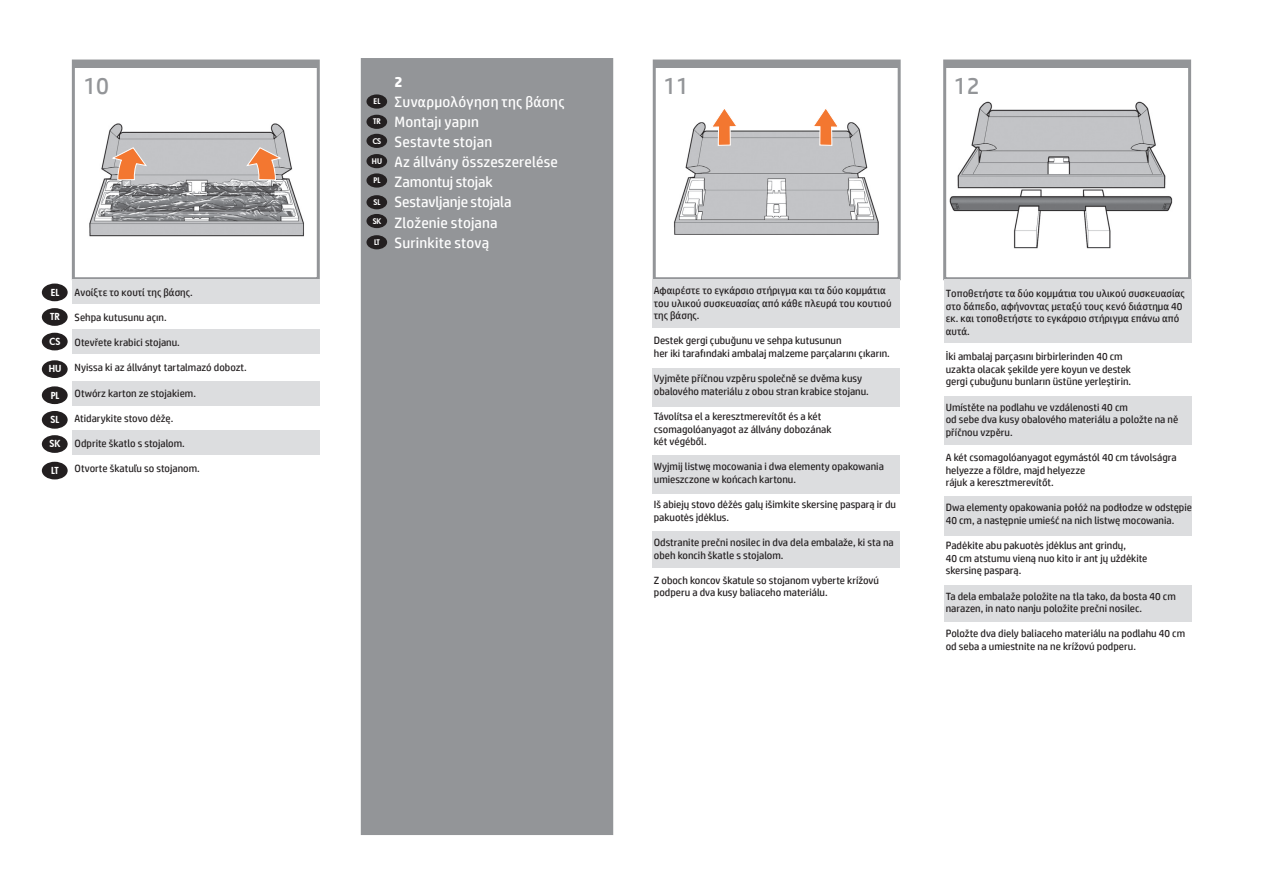
<style>
.page{position:relative;width:1263px;height:893px;background:#fff}
.page>*{position:absolute;margin:0;border:0;box-sizing:border-box;transform-origin:0 0}
.t1{font:24px "HP Simplified";color:#939598}
.t2{font:15px "HP Simplified";letter-spacing:.01em;color:#fff}
.t3{font:15px "HP Simplified";letter-spacing:-.01em;color:#fff}
.t4{font:700 15px "HP Simplified";color:#fff}
.t5{font:10.5px/12.6px "HP Simplified";color:#231f20}
.t6{font:9.45px "Futura Hv";color:#fff}
.t7{font:7.65px "Futura Hv";color:#fff}
</style>
<div class="page">
<div style="left:72px;top:60px;width:248px;height:220px;border:3px solid #939598"></div>
<div style="left:653px;top:60px;width:248px;height:220px;border:3px solid #939598"></div>
<div style="left:943px;top:60px;width:248px;height:220px;border:3px solid #939598"></div>
<div style="left:361px;top:58px;width:252px;height:777px;background:#939598"></div>
<img style="left:89px;top:123px;width:215px;height:114px">
<svg style="left:245px;top:147px;width:38px;height:34px"></svg>
<svg style="left:110px;top:147px;width:38px;height:34px"></svg>
<img style="left:674px;top:122px;width:205px;height:113px">
<img style="left:949px;top:101px;width:224px;height:148px">
<svg style="left:812px;top:109px;width:28px;height:37px"></svg>
<svg style="left:710px;top:109px;width:28px;height:37px"></svg>
<div style="left:72px;top:280px;width:248px;height:24px;background:#dcdddf"></div>
<div style="left:72px;top:329px;width:248px;height:25px;background:#dcdddf"></div>
<div style="left:72px;top:381px;width:248px;height:24px;background:#dcdddf"></div>
<div style="left:72px;top:430px;width:248px;height:25px;background:#dcdddf"></div>
<div style="left:944px;top:280px;width:248px;height:63px;background:#dcdddf"></div>
<div style="left:652px;top:280px;width:248px;height:48px;background:#dcdddf"></div>
<div style="left:944px;top:397px;width:248px;height:48px;background:#dcdddf"></div>
<div style="left:652px;top:368px;width:248px;height:38px;background:#dcdddf"></div>
<div style="left:944px;top:496px;width:248px;height:40px;background:#dcdddf"></div>
<div style="left:652px;top:456px;width:248px;height:38px;background:#dcdddf"></div>
<div style="left:944px;top:586px;width:248px;height:36px;background:#dcdddf"></div>
<div style="left:652px;top:532px;width:248px;height:36px;background:#dcdddf"></div>
<div style="left:42px;top:462px;width:26px;height:17px;background:#231f20;border-radius:50%"></div>
<div style="left:42px;top:284px;width:26px;height:17px;background:#231f20;border-radius:50%"></div>
<div style="left:42px;top:308px;width:26px;height:18px;background:#231f20;border-radius:50%"></div>
<div style="left:42px;top:333px;width:26px;height:17px;background:#231f20;border-radius:50%"></div>
<div style="left:42px;top:360px;width:26px;height:18px;background:#231f20;border-radius:50%"></div>
<div style="left:42px;top:386px;width:26px;height:18px;background:#231f20;border-radius:50%"></div>
<div style="left:42px;top:411px;width:26px;height:18px;background:#231f20;border-radius:50%"></div>
<div style="left:42px;top:435px;width:26px;height:18px;background:#231f20;border-radius:50%"></div>
<div style="left:366px;top:235px;width:21px;height:14px;background:#231f20;border-radius:50%"></div>
<div style="left:366px;top:94px;width:21px;height:15px;background:#231f20;border-radius:50%"></div>
<div style="left:366px;top:115px;width:21px;height:14px;background:#231f20;border-radius:50%"></div>
<div style="left:366px;top:134px;width:21px;height:14px;background:#231f20;border-radius:50%"></div>
<div style="left:366px;top:154px;width:21px;height:14px;background:#231f20;border-radius:50%"></div>
<div style="left:366px;top:173px;width:21px;height:15px;background:#231f20;border-radius:50%"></div>
<div style="left:366px;top:195px;width:21px;height:14px;background:#231f20;border-radius:50%"></div>
<div style="left:366px;top:214px;width:21px;height:14px;background:#231f20;border-radius:50%"></div>
<h2 class="t4" style="left:394px;top:72px;width:10px">2</h2>
<h2 class="t2" style="left:394px;top:92px;width:171px">Συναρμολόγηση της βάσης</h2>
<h2 class="t2" style="left:394px;top:112px;width:86px">Montajı yapın</h2>
<h2 class="t2" style="left:394px;top:132px;width:99px">Sestavte stojan</h2>
<h2 class="t2" style="left:394px;top:152px;width:165px">Az állvány összeszerelése</h2>
<h2 class="t3" style="left:394px;top:172px;width:100px">Zamontuj stojak</h2>
<h2 class="t3" style="left:394px;top:192px;width:119px">Sestavljanje stojala</h2>
<h2 class="t2" style="left:394px;top:213px;width:105px">Zloženie stojana</h2>
<h2 class="t2" style="left:374px;top:233px;width:117px"><sup>LT</sup> Surinkite stovą</h2>
<h1 class="t1" style="left:83px;top:70px;width:27px">10</h1>
<h1 class="t1" style="left:663px;top:70px;width:27px">11</h1>
<h1 class="t1" style="left:954px;top:70px;width:27px">12</h1>
<p class="t7" style="left:374px;top:96px;width:8px">EL</p>
<p class="t7" style="left:373px;top:116px;width:9px">TR</p>
<p class="t7" style="left:373px;top:136px;width:10px">CS</p>
<p class="t7" style="left:372px;top:156px;width:12px">HU</p>
<p class="t7" style="left:374px;top:175px;width:8px">PL</p>
<p class="t7" style="left:373px;top:197px;width:9px">SL</p>
<p class="t7" style="left:373px;top:216px;width:10px">SK</p>
<p class="t6" style="left:51px;top:286px;width:10px">EL</p>
<p class="t6" style="left:50px;top:310px;width:11px">TR</p>
<p class="t6" style="left:50px;top:335px;width:12px">CS</p>
<p class="t6" style="left:49px;top:363px;width:14px">HU</p>
<p class="t6" style="left:51px;top:389px;width:10px">PL</p>
<p class="t6" style="left:51px;top:413px;width:10px">SL</p>
<p class="t6" style="left:50px;top:437px;width:12px">SK</p>
<p class="t6" style="left:51px;top:464px;width:9px">LT</p>
<p class="t5" style="left:75px;top:286px;width:120px">Ανοίξτε το κουτί της βάσης.</p>
<p class="t5" style="left:75px;top:311px;width:94px">Sehpa kutusunu açın.</p>
<p class="t5" style="left:75px;top:336px;width:107px">Otevřete krabici stojanu.</p>
<p class="t5" style="left:75px;top:361px;width:174px">Nyissa ki az állványt tartalmazó dobozt.</p>
<p class="t5" style="left:75px;top:386px;width:123px">Otwórz karton ze stojakiem.</p>
<p class="t5" style="left:75px;top:412px;width:100px">Atidarykite stovo dėžę.</p>
<p class="t5" style="left:75px;top:437px;width:112px">Odprite škatlo s stojalom.</p>
<p class="t5" style="left:75px;top:462px;width:127px">Otvorte škatuľu so stojanom.</p>
<p class="t5" style="left:654px;top:284px;width:239px">Αφαιρέστε το εγκάρσιο στήριγμα και τα δύο κομμάτια του υλικού συσκευασίας από κάθε πλευρά του κουτιού της βάσης.</p>
<p class="t5" style="left:654px;top:334px;width:238px">Destek gergi çubuğunu ve sehpa kutusunun<br>her iki tarafındaki ambalaj malzeme parçalarını çıkarın.</p>
<p class="t5" style="left:654px;top:372px;width:217px">Vyjměte příčnou vzpěru společně se dvěma kusy obalového materiálu z obou stran krabice stojanu.</p>
<p class="t5" style="left:654px;top:410px;width:179px">Távolítsa el a keresztmerevítőt és a két csomagolóanyagot az állvány dobozának két végéből.</p>
<p class="t5" style="left:654px;top:460px;width:232px">Wyjmij listwę mocowania i dwa elementy opakowania umieszczone w końcach kartonu.</p>
<p class="t5" style="left:654px;top:498px;width:244px">Iš abiejų stovo dėžės galų išimkite skersinę pasparą ir du pakuotės įdėklus.</p>
<p class="t5" style="left:654px;top:536px;width:241px">Odstranite prečni nosilec in dva dela embalaže, ki sta na obeh koncih škatle s stojalom.</p>
<p class="t5" style="left:654px;top:574px;width:227px">Z oboch koncov škatule so stojanom vyberte krížovú podperu a dva kusy baliaceho materiálu.</p>
<p class="t5" style="left:946px;top:287px;width:240px">Τοποθετήστε τα δύο κομμάτια του υλικού συσκευασίας στο δάπεδο, αφήνοντας μεταξύ τους κενό διάστημα 40 εκ. και τοποθετήστε το εγκάρσιο στήριγμα επάνω από αυτά.</p>
<p class="t5" style="left:946px;top:350px;width:187px">İki ambalaj parçasını birbirlerinden 40 cm uzakta olacak şekilde yere koyun ve destek gergi çubuğunu bunların üstüne yerleştirin.</p>
<p class="t5" style="left:946px;top:401px;width:234px">Umístěte na podlahu ve vzdálenosti 40 cm<br>od sebe dva kusy obalového materiálu a položte na ně příčnou vzpěru.</p>
<p class="t5" style="left:946px;top:451px;width:232px">A két csomagolóanyagot egymástól 40 cm távolságra helyezze a földre, majd helyezze<br>rájuk a keresztmerevítőt.</p>
<p class="t5" style="left:946px;top:501px;width:248px">Dwa elementy opakowania połóż na podłodze w odstępie<br>40 cm, a następnie umieść na nich listwę mocowania.</p>
<p class="t5" style="left:946px;top:539px;width:203px">Padėkite abu pakuotės įdėklus ant grindų,<br>40 cm atstumu vieną nuo kito ir ant jų uždėkite skersinę pasparą.</p>
<p class="t5" style="left:946px;top:590px;width:231px">Ta dela embalaže položite na tla tako, da bosta 40 cm narazen, in nato nanju položite prečni nosilec.</p>
<p class="t5" style="left:946px;top:627px;width:241px">Položte dva diely baliaceho materiálu na podlahu 40 cm od seba a umiestnite na ne krížovú podperu.</p>
</div>
